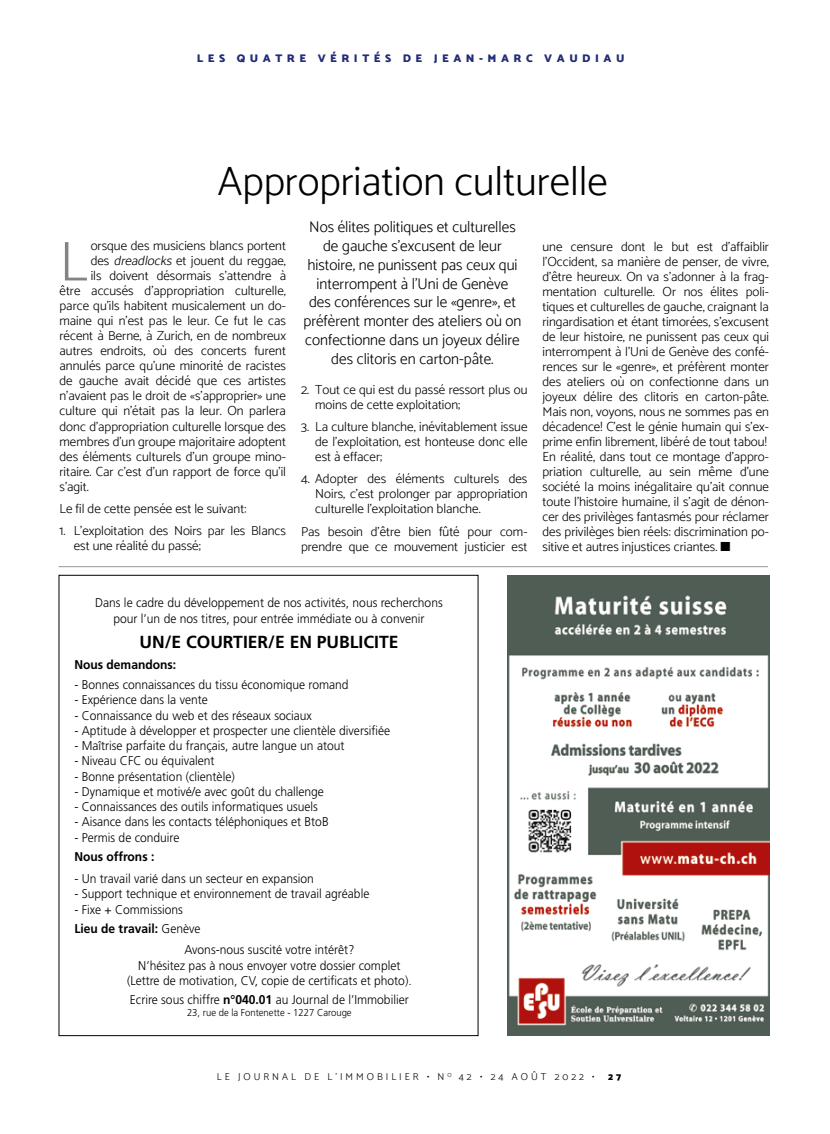
<style>
.page{position:relative;width:830px;height:1134px;background:#fff}
.page>*{position:absolute;margin:0;border:0;box-sizing:border-box;transform-origin:0 0}
.t1{font:300 56.38px "Catamaran";color:#838382}
.t2{font:300 41.25px "Catamaran";color:#000}
.t3{font:700 17.5px "Frutiger";color:#000}
.t4{font:300 15.62px/18.8px "Catamaran";color:#000;text-align:center}
.t5{font:300 13.12px/15px "Catamaran";color:#000}
.t6{font:300 12.75px/15.2px "Frutiger";color:#000;text-align:center;scale:.95 1}
.t7{font:700 12.75px "Frutiger";color:#000;scale:.95 1}
.t8{font:900 11.25px "Catamaran";letter-spacing:.4em;color:#232c77}
.t9{font:300 10px "Catamaran";letter-spacing:.3em;color:#000}
.t10{font:300 10px "Frutiger";color:#000;scale:.95 1}
.t11{font:900 10px "Catamaran";color:#000}
.s1{font-style:italic}
.s2{font-weight:300}
.s3{font-weight:700}
</style>
<div class="page">
<hr style="left:58px;top:566px;width:709px;height:1px;background:#979696">
<img style="left:507px;top:575px;width:262px;height:461px">
<p class="t8" style="left:197px;top:51px;width:429px">LES QUATRE VÉRITÉS DE JEAN-MARC VAUDIAU</p>
<h2 class="t2" style="left:218px;top:157px;width:391px">Appropriation culturelle</h2>
<h1 class="t1" style="left:59px;top:228px;width:30px">L</h1>
<p class="t5" style="left:91px;top:238px;width:197px">orsque des musiciens blancs portent</p>
<p class="t5" style="left:91px;top:253px;width:197px">des <span class="s1">dreadlocks</span>et jouent du reggae,</p>
<p class="t5" style="left:91px;top:268px;width:197px">ils doivent désormais s’attendre à</p>
<p class="t5" style="left:59px;top:283px;width:228px">être accusés d’appropriation culturelle,</p>
<p class="t5" style="left:59px;top:298px;width:228px">parce qu’ils habitent musicalement un do-</p>
<p class="t5" style="left:59px;top:313px;width:228px">maine qui n’est pas le leur. Ce fut le cas</p>
<p class="t5" style="left:59px;top:328px;width:228px">récent à Berne, à Zurich, en de nombreux</p>
<p class="t5" style="left:59px;top:343px;width:228px">autres endroits, où des concerts furent</p>
<p class="t5" style="left:59px;top:358px;width:228px">annulés parce qu’une minorité de racistes</p>
<p class="t5" style="left:59px;top:373px;width:228px">de gauche avait décidé que ces artistes</p>
<p class="t5" style="left:59px;top:388px;width:228px">n’avaient pas le droit de «s’approprier» une</p>
<p class="t5" style="left:59px;top:403px;width:228px">culture qui n’était pas la leur. On parlera</p>
<p class="t5" style="left:59px;top:418px;width:228px">donc d’appropriation culturelle lorsque des</p>
<p class="t5" style="left:59px;top:433px;width:228px">membres d’un groupe majoritaire adoptent</p>
<p class="t5" style="left:59px;top:448px;width:228px">des éléments culturels d’un groupe mino-</p>
<p class="t5" style="left:59px;top:463px;width:228px">ritaire. Car c’est d’un rapport de force qu’il</p>
<p class="t5" style="left:59px;top:478px;width:31px">s’agit.</p>
<p class="t5" style="left:59px;top:501px;width:188px">Le fil de cette pensée est le suivant:</p>
<p class="t5" style="left:74px;top:523px;width:214px;text-indent:-14px">1. L’exploitation des Noirs par les Blancs est une réalité du passé;</p>
<p class="t4" style="left:303px;top:218px;width:219px">Nos élites politiques et culturelles de gauche s’excusent de leur histoire, ne punissent pas ceux qui interrompent à l’Uni de Genève<br>des conférences sur le «genre», et préfèrent monter des ateliers où on confectionne dans un joyeux délire des clitoris en carton-pâte.</p>
<p class="t5" style="left:315px;top:382px;width:214px;text-indent:-14px">2. Tout ce qui est du passé ressort plus ou moins de cette exploitation;</p>
<p class="t5" style="left:315px;top:419px;width:214px;text-align:justify;text-indent:-14px">3. La culture blanche, inévitablement issue de l’exploitation, est honteuse donc elle est à effacer;</p>
<p class="t5" style="left:315px;top:471px;width:214px;text-align:justify;text-indent:-14px">4. Adopter des éléments culturels des Noirs, c’est prolonger par appropriation culturelle l’exploitation blanche.</p>
<p class="t5" style="left:301px;top:523px;width:228px">Pas besoin d’être bien fûté pour com&shy;prendre que ce mouvement justicier est</p>
<p class="t5" style="left:542px;top:238px;width:228px">une censure dont le but est d’affaiblir l’Occident, sa manière de penser, de vivre, d’être heureux. On va s’adonner à la frag&shy;mentation culturelle. Or nos élites poli&shy;tiques et culturelles de gauche, craignant la ringardisation et étant timorées, s’excusent de leur histoire, ne punissent pas ceux qui interrompent à l’Uni de Genève des confé&shy;rences sur le «genre», et préfèrent monter des ateliers où on confectionne dans un joyeux délire des clitoris en carton-pâte.<br>Mais non, voyons, nous ne sommes pas en décadence! C’est le génie humain qui s’ex&shy;prime enfin librement, libéré de tout tabou!<br>En réalité, dans tout ce montage d’appro&shy;priation culturelle, au sein même d’une société la moins inégalitaire qu’ait connue toute l’histoire humaine, il s’agit de dénon&shy;cer des privilèges fantasmés pour réclamer des privilèges bien réels: discrimination po&shy;sitive et autres injustices criantes. ■</p>
<p class="t6" style="left:95px;top:595px;width:367px">Dans le cadre du développement de nos activités, nous recherchons pour l’un de nos titres, pour entrée immédiate ou à convenir</p>
<h3 class="t3" style="left:139px;top:632px;width:260px">UN/E COURTIER/E EN PUBLICITE</h3>
<p class="t7" style="left:74px;top:657px;width:109px">Nous demandons:</p>
<p class="t6" style="left:74px;top:677px;width:290px">- Bonnes connaissances du tissu économique romand</p>
<p class="t6" style="left:74px;top:692px;width:142px">- Expérience dans la vente</p>
<p class="t6" style="left:74px;top:708px;width:251px">- Connaissance du web et des réseaux sociaux</p>
<p class="t6" style="left:74px;top:723px;width:334px">- Aptitude à développer et prospecter une clientèle diversifiée</p>
<p class="t6" style="left:74px;top:738px;width:286px">- Maîtrise parfaite du français, autre langue un atout</p>
<p class="t6" style="left:74px;top:753px;width:149px">- Niveau CFC ou équivalent</p>
<p class="t6" style="left:74px;top:769px;width:170px">- Bonne présentation (clientèle)</p>
<p class="t6" style="left:74px;top:784px;width:264px">- Dynamique et motivé/e avec goût du challenge</p>
<p class="t6" style="left:74px;top:799px;width:258px">- Connaissances des outils informatiques usuels</p>
<p class="t6" style="left:74px;top:814px;width:269px">- Aisance dans les contacts téléphoniques et BtoB</p>
<p class="t6" style="left:74px;top:830px;width:112px">- Permis de conduire</p>
<p class="t7" style="left:74px;top:849px;width:86px">Nous offrons :</p>
<p class="t6" style="left:74px;top:871px;width:253px">- Un travail varié dans un secteur en expansion</p>
<p class="t6" style="left:74px;top:886px;width:312px">- Support technique et environnement de travail agréable</p>
<p class="t6" style="left:74px;top:902px;width:116px">- Fixe + Commissions</p>
<p class="t7" style="left:74px;top:921px;width:134px">Lieu de travail: <span class="s2">Genève</span></p>
<p class="t6" style="left:184px;top:942px;width:180px">Avons-nous suscité votre intérêt?</p>
<p class="t6" style="left:127px;top:958px;width:301px">N’hésitez pas à nous envoyer votre dossier complet (Lettre de motivation, CV, copie de certificats et photo).</p>
<p class="t6" style="left:130px;top:992px;width:295px">Ecrire sous chiffre <span class="s3">n°040.01</span> au Journal de l’Immobilier</p>
<p class="t10" style="left:187px;top:1007px;width:175px">23, rue de la Fontenette - 1227 Carouge</p>
<p class="t9" style="left:217px;top:1071px;width:379px">LE JOURNAL DE L’IMMOBILIER • N <sup>O</sup> 42 • 24 AOÛT 2022 •</p>
<p class="t11" style="left:608px;top:1071px;width:15px">2 7</p>
</div>
